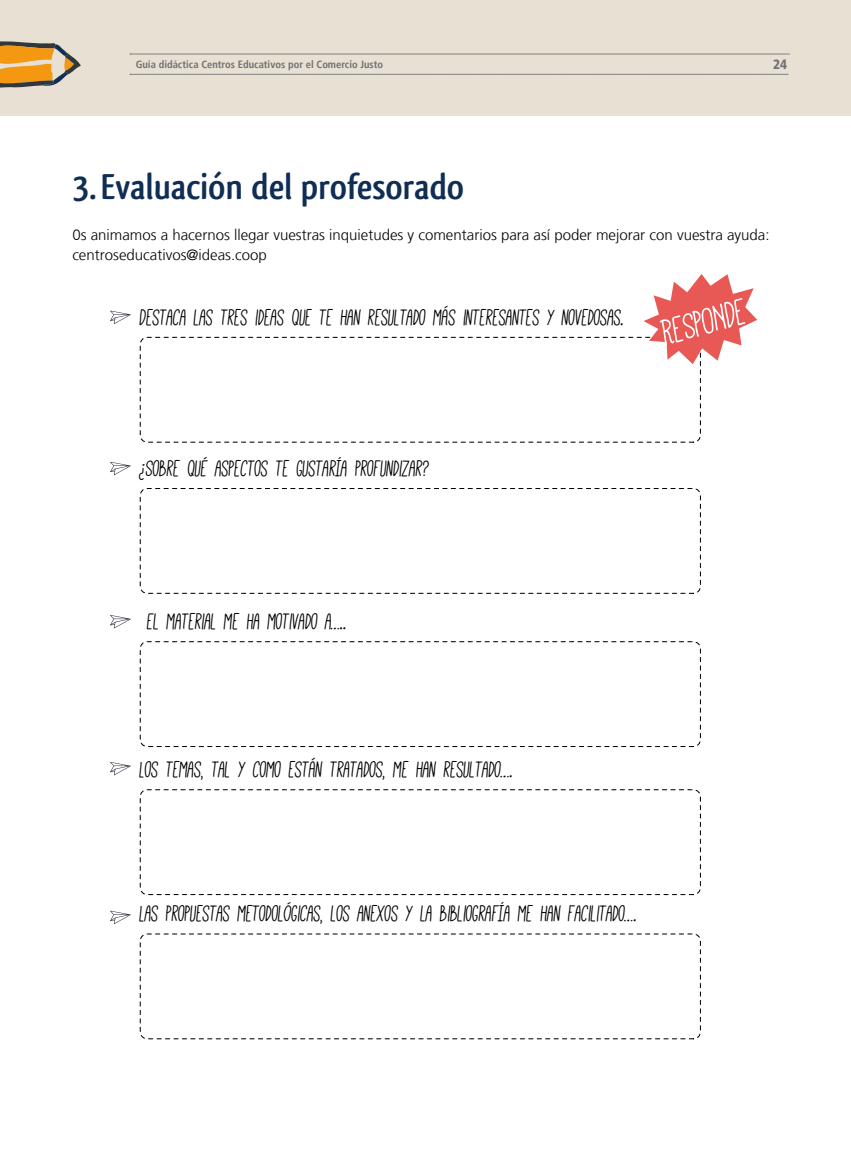
<style>
.page{position:relative;width:851px;height:1149px;background:#fff}
.page>*{position:absolute;margin:0;border:0;box-sizing:border-box;transform-origin:0 0}
.t1{font:40.65px "Mathlete Bulky Slant";color:#fff}
.t2{font:700 37.5px "Qlassik";color:#102d54}
.t3{font:25.2px "Mathlete Bulky Slant";color:#000}
.t4{font:300 15px/19.5px "Frutiger LT";color:#000}
.t5{font:900 condensed 13.5px "Frutiger LT";color:#6f7172}
.t6{font:700 condensed 10.5px "Frutiger LT";color:#6f7172}
</style>
<div class="page">
<div style="left:0;top:0;width:850px;height:115px;background:#e8e0d3"></div>
<svg style="left:130px;top:54px;width:659px;height:1px"></svg>
<svg style="left:130px;top:74px;width:658px;height:1px"></svg>
<svg style="left:0;top:41px;width:81px;height:47px"></svg>
<div style="left:140px;top:337px;width:560px;height:105px;border:1px dashed #000;border-radius:7px"></div>
<svg style="left:110px;top:310px;width:21px;height:14px"></svg>
<div style="left:140px;top:488px;width:560px;height:105px;border:1px dashed #000;border-radius:7px"></div>
<svg style="left:110px;top:461px;width:21px;height:14px"></svg>
<div style="left:140px;top:641px;width:560px;height:105px;border:1px dashed #000;border-radius:7px"></div>
<div style="left:140px;top:789px;width:560px;height:105px;border:1px dashed #000;border-radius:7px"></div>
<div style="left:140px;top:933px;width:560px;height:105px;border:1px dashed #000;border-radius:7px"></div>
<svg style="left:110px;top:615px;width:21px;height:13px"></svg>
<svg style="left:110px;top:762px;width:21px;height:13px"></svg>
<svg style="left:110px;top:910px;width:21px;height:13px"></svg>
<svg style="left:643px;top:274px;width:114px;height:90px"></svg>
<p class="t6" style="left:136px;top:58px;width:249px">Guía didáctica Centros Educativos por el Comercio Justo</p>
<p class="t5" style="left:773px;top:56px;width:16px">24</p>
<h2 class="t2" style="left:72px;top:165px;width:393px">3.Evaluación del profesorado</h2>
<p class="t4" style="left:72px;top:225px;width:698px">0s animamos a hacernos llegar vuestras inquietudes y comentarios para así poder mejorar con vuestra ayuda: centroseducativos@ideas.coop</p>
<p class="t3" style="left:140px;top:305px;width:486px">DESTACA LAS TRES IDEAS QUE TE HAN RESULTADO MÁS INTERESANTES Y NOVEDOSAS.</p>
<h1 class="t1" style="left:657px;top:314px;width:97px;rotate:-16deg">RES POND E</h1>
<p class="t3" style="left:140px;top:456px;width:291px">¿SOBRE QUÉ ASPECTOS TE GUSTARÍA PROFUNDIZAR?</p>
<p class="t3" style="left:148px;top:609px;width:201px">EL MATERIAL ME HA MOTIVADO A…..</p>
<p class="t3" style="left:140px;top:757px;width:375px">LOS TEMAS, TAL Y COMO ESTÁN TRATADOS, ME HAN RESULTADO….</p>
<p class="t3" style="left:140px;top:901px;width:498px">LAS PROPUESTAS METODOLÓGICAS, LOS ANEXOS Y LA BIBLIOGRAFÍA ME HAN FACILITADO….</p>
</div>
